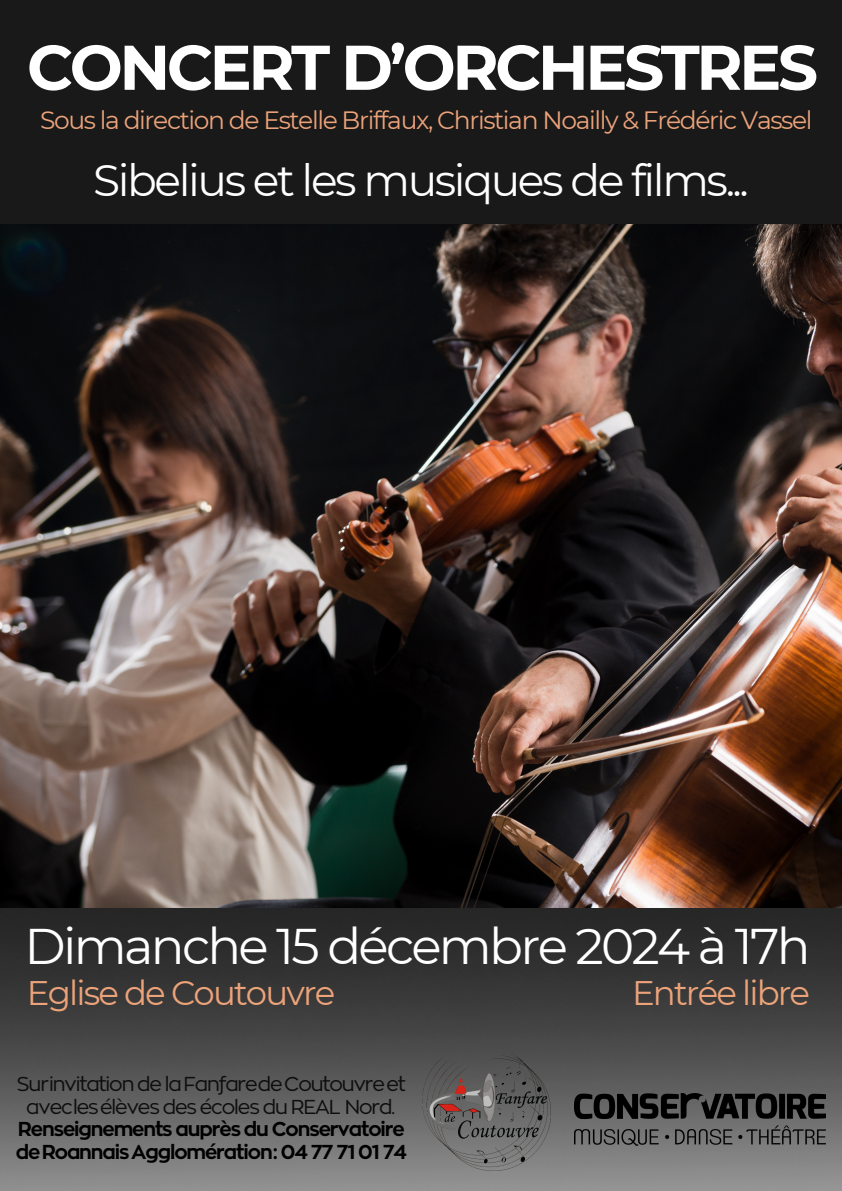
<style>
.page{position:relative;width:842px;height:1191px;background:#fff}
.page>*{position:absolute;margin:0;border:0;box-sizing:border-box;transform-origin:0 0}
.t1{font:700 63px "Montserrat";letter-spacing:-.055em;color:#fff}
.t2{font:50px "Montserrat";letter-spacing:-.055em;color:#fff}
.t3{font:44px "Montserrat";letter-spacing:-.055em;color:#fff}
.t4{font:34px "Montserrat";letter-spacing:-.055em;color:#eca37a}
.t5{font:25px "Montserrat";letter-spacing:-.055em;color:#eca37a}
.t6{font:20px/22.5px "RTL Corporative Regular";letter-spacing:-.055em;color:#0f0e0f;text-align:center}
.t7{font:20px/22.5px "RTL Corporative Bold";letter-spacing:-.055em;color:#000}
</style>
<div class="page">
<img style="left:0;top:906px;width:842px;height:284px">
<img style="left:574px;top:1092px;width:251px;height:53px">
<div style="left:0;top:0;width:842px;height:225px;background:#191919"></div>
<img style="left:423px;top:1042px;width:127px;height:128px">
<img style="left:0;top:225px;width:842px;height:681px">
<h4 class="t1" style="left:27px;top:29px;width:793px">CONCERT D’ORCHESTRES</h4>
<p class="t5" style="left:40px;top:105px;width:774px">Sous la direction de Estelle Briffaux, Christian Noailly &amp; Frédéric Vassel</p>
<p class="t3" style="left:93px;top:154px;width:657px">Sibelius et les musiques de films...</p>
<p class="t2" style="left:25px;top:915px;width:788px">Dimanche 15 décembre 2024 à 17h</p>
<h2 class="t4" style="left:27px;top:972px;width:310px">Eglise de Coutouvre</h2>
<h4 class="t4" style="left:632px;top:972px;width:180px">Entrée libre</h4>
<p class="t6" style="left:17px;top:1071px;width:391px">Surinvitation de laFanfaredeCoutouvreet aveclesélèves des écoles du REAL Nord.</p>
<p class="t7" style="left:16px;top:1116px;width:393px">Renseignements auprès du Conservatoire deRoannaisAgglomération: 04 77 71 01 74</p>
</div>
